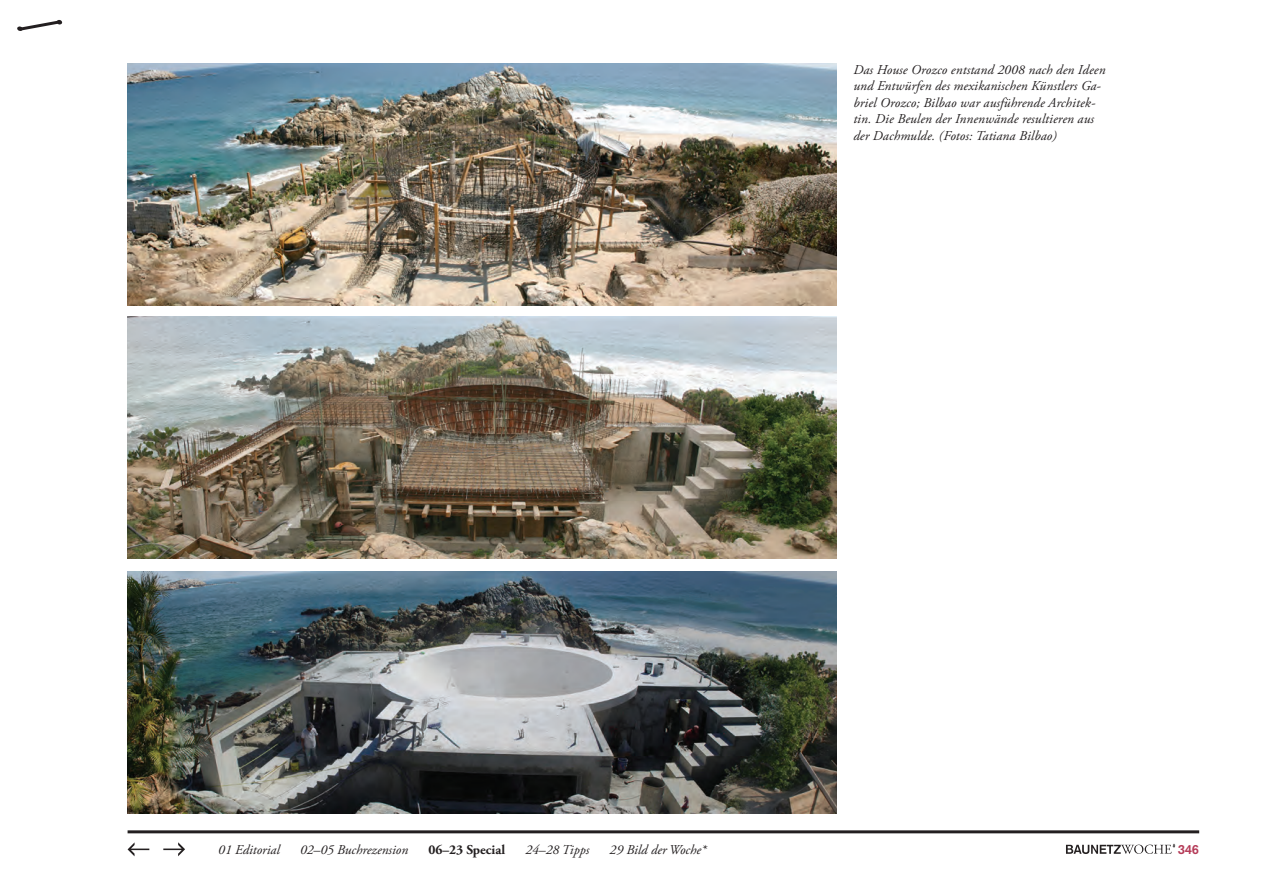
<style>
.page{position:relative;width:1263px;height:893px;background:#fff}
.page>*{position:absolute;margin:0;border:0;box-sizing:border-box;transform-origin:0 0}
.Navigation_Off{font:italic 13.5px/16.5px "Adobe Garamond Pro";letter-spacing:.01em;color:#231f20}
.Navigation_Off-2{font:700 13.5px "Adobe Garamond Pro";color:#231f20}
.t1{font:700 13.05px "Akzidenz Grotesk";color:#b53b58}
</style>
<div class="page">
<hr style="left:128px;top:830px;width:1071px;height:3px;background:#231f20">
<svg style="left:128px;top:842px;width:21px;height:14px"></svg>
<svg style="left:163px;top:842px;width:22px;height:14px"></svg>
<svg style="left:17px;top:20px;width:46px;height:11px"></svg>
<svg style="left:1066px;top:844px;width:109px;height:10px"></svg>
<img style="left:128px;top:64px;width:708px;height:242px">
<img style="left:128px;top:317px;width:708px;height:242px">
<img style="left:128px;top:571px;width:708px;height:242px">
<p class="Navigation_Off" style="left:853px;top:61px;width:254px">Das House Orozco entstand 2008 nach den Ideen und Entwürfen des mexikanischen Künstlers Ga&shy;briel Orozco; Bilbao war ausführende Architek&shy;tin. Die Beulen der Innenwände resultieren aus der Dachmulde. (Fotos: Tatiana Bilbao)</p>
<p class="Navigation_Off" style="left:218px;top:841px;width:63px">01 Editorial</p>
<p class="Navigation_Off" style="left:300px;top:841px;width:110px">02–05 Buchrezension</p>
<p class="Navigation_Off-2" style="left:428px;top:841px;width:78px">06–23 Special</p>
<p class="Navigation_Off" style="left:525px;top:841px;width:65px">24–28 Tipps</p>
<p class="Navigation_Off" style="left:610px;top:841px;width:98px">29 Bild der Woche*</p>
<p class="t1" style="left:1178px;top:841px;width:23px">346</p>
</div>
